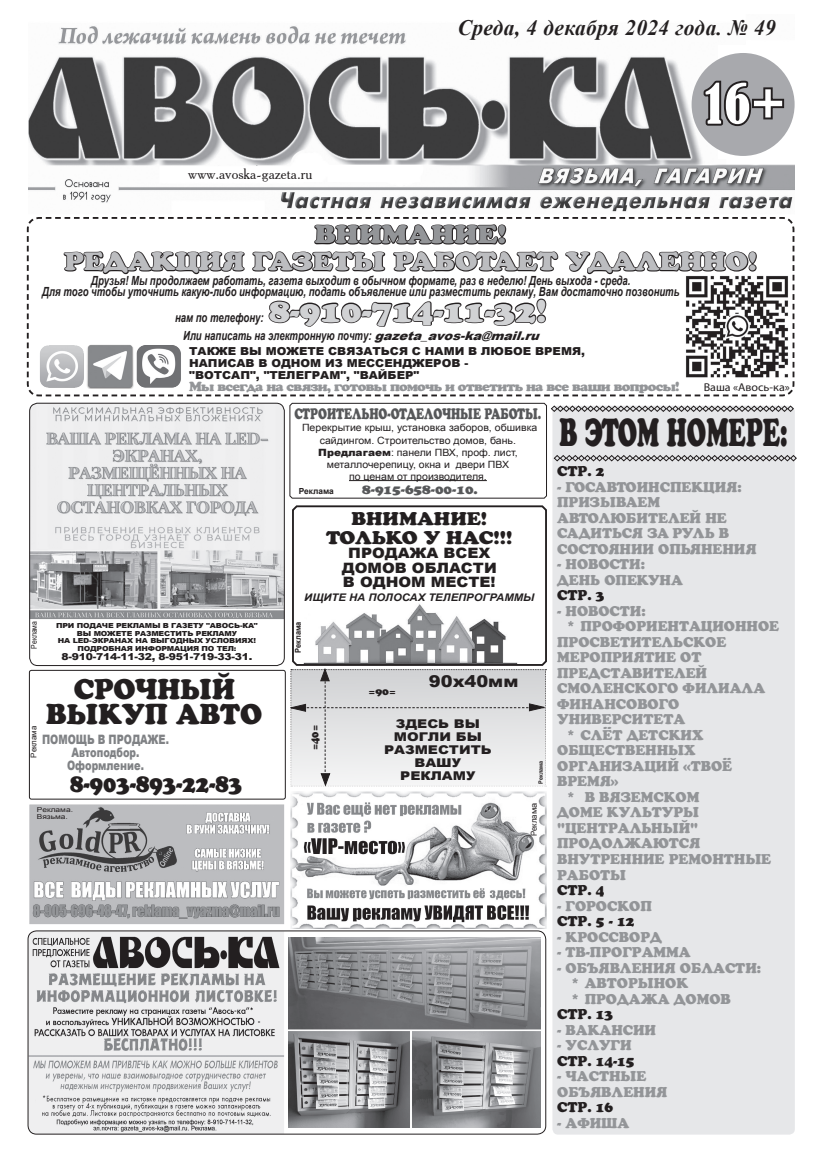
<style>
.page{position:relative;width:823px;height:1163px;background:#fff}
.page>*{position:absolute;margin:0;border:0;box-sizing:border-box;transform-origin:0 0}
.t1{font:condensed 51.8px "Bernard";color:#fff}
.основной{font:38.7px "AG Crown Style";color:#231f20;scale:.61 1}
.Основной{font:31px "AG Crown Style";color:#d1d2d4;scale:1.06 1}
.основной-2{font:28.2px "AG Crown Style";color:#231f20;scale:.96 1}
.основной-3{font:25px "AG Crown Style";color:#bcbdc0;scale:1.1 1}
.основной-4{font:25px "AG Crown Style";color:#939598;scale:1.1 1}
.основной-5{font:24.1px "AG Crown Style";color:#231f20;scale:.88 1}
.t2{font:italic 700 22px "Times New Roman";letter-spacing:.02em;color:#231f20}
.основной-6{font:18.1px "AG Crown Style";letter-spacing:-.02em;color:#231f20;scale:1.08 1}
.основной-7{font:18.1px "AG Crown Style";color:#231f20;scale:1.08 1}
.основной-8{font:900 16.2px "Arial";color:#231f20;scale:1.1 1}
.основной-9{font:15px "AG Crown Style";color:#57585a;scale:.73 1}
.основной-10{font:15px "Academy";color:#231f20}
.основной-11{font:900 14.3px "Arial";color:#231f20;scale:1.08 1}
.Основной-2{font:14px/15.5px "AG Crown Style";color:#939598}
.Основной-3{font:14px "AG Crown Style";color:#231f20}
.Основной-4{font:13px "AG Crown Style";letter-spacing:-.05em;color:#939598;scale:1.06 1}
.t3{font:900 13px "Arial";color:#808285;scale:.76 1}
.основной-12{font:13px "AG Crown Style";color:#57585a;scale:1.05 1}
.Основной-5{font:italic 700 12.6px "Arial";color:#231f20;scale:.76 1}
.основной-13{font:900 12.1px "Arial";color:#231f20;scale:1.16 1}
.Основной-6{font:11.3px "Myriad Pro";color:#231f20;scale:1.06 1}
.Основной-7{font:900 11px "Arial";color:#231f20;scale:1.06 1}
.основной-14{font:10.9px "AG Crown Style";color:#231f20;scale:.91 1}
.основной-15{font:italic 700 10.5px "Arial";color:#231f20;scale:1.08 1}
.основной-16{font:10px/12px "Arial";color:#231f20;text-align:center;scale:1.05 1}
.основной-17{font:9.9px "AG Crown Style";color:#231f20;scale:1.1 1}
.основной-18{font:900 9.5px "Arial";letter-spacing:-.02em;color:#231f20;scale:1.13 1}
.основной-19{font:700 8.3px "Arial";color:#231f20}
.основной-20{font:8.2px "Arial";color:#231f20;scale:.94 1}
.основной-21{font:700 8px "Arial";color:#231f20;scale:.93 1}
.основной-22{font:7.9px "Arial";color:#231f20}
.основной-23{font:7.9px "Arial";color:#231f20;scale:.87 1}
.основной-24{font:900 6.9px "Arial";letter-spacing:-.02em;color:#231f20;scale:1.13 1}
.основной-25{font:6.7px "Arial";color:#231f20;scale:1.24 1}
.основной-26{font:700 5.9px "Arial";color:#231f20;scale:.91 1}
.s1{font-weight:900;font-size:12px}
.s2{font-weight:900}
</style>
<div class="page">
<img style="left:29px;top:26px;width:765px;height:186px">
<div style="left:552px;top:405px;width:242px;height:729px;background:#e6e7e9;border-radius:6px"></div>
<svg style="left:290px;top:668px;width:256px;height:118px"></svg>
<img style="left:291px;top:791px;width:255px;height:137px">
<svg style="left:292px;top:505px;width:255px;height:161px"></svg>
<div style="left:29px;top:670px;width:256px;height:129px;border:1px solid #231f20;border-radius:2px"></div>
<svg style="left:65px;top:797px;width:182px;height:3px"></svg>
<svg style="left:289px;top:402px;width:507px;height:97px"></svg>
<hr style="left:349px;top:480px;width:137px;height:1px;background:#231f20">
<img style="left:29px;top:804px;width:255px;height:119px">
<div style="left:717px;top:45px;width:77px;height:113px;background:#fff"></div>
<div style="left:691px;top:53px;width:103px;height:103px;background:#a8a9ad;border-radius:50%"></div>
<svg style="left:703px;top:80px;width:82px;height:47px"></svg>
<svg style="left:26px;top:217px;width:759px;height:180px"></svg>
<img style="left:35px;top:344px;width:9px;height:44px">
<svg style="left:44px;top:217px;width:750px;height:179px"></svg>
<img style="left:683px;top:274px;width:106px;height:106px">
<img style="left:28px;top:931px;width:256px;height:202px">
<div style="left:28px;top:930px;width:518px;height:204px;border:1px solid #231f20;border-radius:9px"></div>
<img style="left:288px;top:937px;width:252px;height:190px">
<img style="left:31px;top:403px;width:253px;height:216px">
<div style="left:29px;top:403px;width:255px;height:262px;border:1px solid #231f20;border-radius:8px"></div>
<p class="t2" style="left:457px;top:12px;width:319px">Среда, 4 декабря 2024 года. № 49</p>
<p class="основной-10" style="left:188px;top:164px;width:125px">www.avoska-gаzeta.ru</p>
<p class="t1" style="left:704px;top:74px;width:82px">16+</p>
<p class="основной-4" style="left:314px;top:220px;width:175px">ВНИМАНИЕ!</p>
<p class="основной-3" style="left:64px;top:247px;width:631px">РЕДАКЦИЯ ГАЗЕТЫ РАБОТАЕТ УДАЛЕННО!</p>
<p class="Основной-5" style="left:91px;top:272px;width:710px">Друзья! Мы продолжаем работать, газета выходит в обычном формате, раз в неделю! День выхода - среда.</p>
<p class="Основной-5" style="left:42px;top:283px;width:839px">Для того чтобы уточнить какую-либо информацию, подать объявление или разместить рекламу, Вам достаточно позвонить</p>
<p class="Основной-5" style="left:175px;top:309px;width:118px">нам по телефону:</p>
<p class="Основной" style="left:269px;top:292px;width:263px">8-910-714-11-32!</p>
<p class="Основной-5" style="left:183px;top:327px;width:476px">Или написать на электронную почту: <span class="s1">gazeta_avos-ka@mail.ru</span></p>
<p class="Основной-7" style="left:189px;top:343px;width:374px">ТАКЖЕ ВЫ МОЖЕТЕ СВЯЗАТЬСЯ С НАМИ В ЛЮБОЕ ВРЕМЯ,</p>
<p class="Основной-7" style="left:189px;top:355px;width:264px">НАПИСАВ В ОДНОМ ИЗ МЕССЕНДЖЕРОВ -</p>
<p class="Основной-7" style="left:189px;top:367px;width:218px">"ВОТСАП", "ТЕЛЕГРАМ", "ВАЙБЕР"</p>
<p class="Основной-4" style="left:189px;top:378px;width:464px">Мы всегда на связи, готовы помочь и ответить на все ваши вопросы!</p>
<p class="Основной-6" style="left:703px;top:380px;width:83px">Ваша «Авось-ка»</p>
<p class="основной-23" style="left:29px;top:648px;width:33px;rotate:-90deg">Реклама</p>
<p class="основной-24" style="left:56px;top:620px;width:180px">ПРИ ПОДАЧЕ РЕКЛАМЫ В ГАЗЕТУ "АВОСЬ-КА"</p>
<p class="основной-24" style="left:77px;top:628px;width:143px">ВЫ МОЖЕТЕ РАЗМЕСТИТЬ РЕКЛАМУ</p>
<p class="основной-24" style="left:58px;top:635px;width:177px">НА LED-ЭКРАНАХ НА ВЫГОДНЫХ УСЛОВИЯХ!</p>
<p class="основной-24" style="left:77px;top:643px;width:142px">ПОДРОБНАЯ ИНФОРМАЦИЯ ПО ТЕЛ:</p>
<p class="основной-18" style="left:61px;top:649px;width:170px">8-910-714-11-32, 8-951-719-33-31.</p>
<p class="основной-2" style="left:74px;top:672px;width:169px">СРОЧНЫЙ</p>
<p class="основной-2" style="left:46px;top:697px;width:226px">ВЫКУП АВТО</p>
<p class="основной-22" style="left:28px;top:757px;width:33px;rotate:-90deg">Реклама</p>
<p class="t3" style="left:42px;top:729px;width:168px">ПОМОЩЬ В ПРОДАЖЕ.</p>
<p class="t3" style="left:72px;top:742px;width:91px">Автоподбор.</p>
<p class="t3" style="left:67px;top:755px;width:103px">Оформление.</p>
<p class="основной-5" style="left:70px;top:769px;width:196px">8-903-893-22-83</p>
<p class="основной-25" style="left:37px;top:805px;width:31px">Реклама.</p>
<p class="основной-25" style="left:37px;top:811px;width:27px">Вязьма.</p>
<p class="основной-9" style="left:294px;top:405px;width:339px">СТРОИТЕЛЬНО-ОТДЕЛОЧНЫЕ РАБОТЫ.</p>
<p class="основной-16" style="left:302px;top:422px;width:225px">Перекрытие крыш, установка заборов, обшивка сайдингом. Строительство домов, бань.</p>
<p class="основной-16" style="left:318px;top:446px;width:191px"><span class="s2">Предлагаем</span>: панели ПВХ, проф. лист, металлочерепицу, окна и двери ПВХ</p>
<p class="основной-16" style="left:349px;top:470px;width:133px">по ценам от производителя.</p>
<p class="основной-19" style="left:298px;top:485px;width:36px">Реклама</p>
<p class="основной-12" style="left:362px;top:481px;width:112px">8-915-658-00-10.</p>
<p class="основной-7" style="left:351px;top:508px;width:127px">ВНИМАНИЕ!</p>
<p class="основной-6" style="left:326px;top:527px;width:174px">ТОЛЬКО У НАС!!!</p>
<p class="основной-11" style="left:348px;top:543px;width:133px">ПРОДАЖА ВСЕХ</p>
<p class="основной-11" style="left:342px;top:557px;width:145px">ДОМОВ ОБЛАСТИ</p>
<p class="основной-11" style="left:343px;top:571px;width:143px">В ОДНОМ МЕСТЕ!</p>
<p class="основной-15" style="left:304px;top:590px;width:214px">ИЩИТЕ НА ПОЛОСАХ ТЕЛЕПРОГРАММЫ</p>
<p class="основной-21" style="left:292px;top:652px;width:35px;rotate:-90deg">Реклама</p>
<p class="основной-14" style="left:308px;top:750px;width:29px;rotate:-90deg">=40=</p>
<p class="основной-17" style="left:368px;top:686px;width:26px">=90=</p>
<p class="основной-8" style="left:428px;top:669px;width:83px">90х40мм</p>
<p class="основной-13" style="left:395px;top:715px;width:74px">ЗДЕСЬ ВЫ</p>
<p class="основной-13" style="left:393px;top:728px;width:77px">МОГЛИ БЫ</p>
<p class="основной-13" style="left:384px;top:741px;width:94px">РАЗМЕСТИТЬ</p>
<p class="основной-13" style="left:414px;top:754px;width:42px">ВАШУ</p>
<p class="основной-13" style="left:400px;top:767px;width:66px">РЕКЛАМУ</p>
<p class="основной-26" style="left:536px;top:783px;width:26px;rotate:-90deg">Реклама</p>
<p class="основной-20" style="left:528px;top:835px;width:37px;rotate:-90deg">Реклама</p>
<p class="основной" style="left:559px;top:409px;width:375px">В ЭТОМ НОМЕРЕ:</p>
<p class="Основной-3" style="left:557px;top:463px;width:49px">СТР. 2</p>
<p class="Основной-2" style="left:557px;top:479px;width:186px">- ГОСАВТОИНСПЕКЦИЯ:</p>
<p class="Основной-2" style="left:557px;top:494px;width:201px">ПРИЗЫВАЕМ<br>АВТОЛЮБИТЕЛЕЙ НЕ<br>САДИТЬСЯ ЗА РУЛЬ В<br>СОСТОЯНИИ ОПЬЯНЕНИЯ</p>
<p class="Основной-2" style="left:557px;top:556px;width:89px">- НОВОСТИ:</p>
<p class="Основной-2" style="left:557px;top:572px;width:127px">ДЕНЬ ОПЕКУНА</p>
<p class="Основной-3" style="left:557px;top:587px;width:49px">СТР. 3</p>
<p class="Основной-2" style="left:557px;top:603px;width:90px">- НОВОСТИ:</p>
<p class="Основной-2" style="left:557px;top:618px;width:223px;text-indent:9px">* ПРОФОРИЕНТАЦИОННОЕ<br>ПРОСВЕТИТЕЛЬСКОЕ<br>МЕРОПРИЯТИЕ ОТ<br>ПРЕДСТАВИТЕЛЕЙ<br>СМОЛЕНСКОГО ФИЛИАЛА<br>ФИНАНСОВОГО<br>УНИВЕРСИТЕТА</p>
<p class="Основной-2" style="left:557px;top:727px;width:176px;text-indent:9px">* СЛЁТ ДЕТСКИХ<br>ОБЩЕСТВЕННЫХ<br>ОРГАНИЗАЦИЙ «ТВОЁ<br>ВРЕМЯ»</p>
<p class="Основной-2" style="left:557px;top:789px;width:215px;text-indent:9px">* В ВЯЗЕМСКОМ<br>ДОМЕ КУЛЬТУРЫ "ЦЕНТРАЛЬНЫЙ"<br>ПРОДОЛЖАЮТСЯ<br>ВНУТРЕННИЕ РЕМОНТНЫЕ<br>РАБОТЫ</p>
<p class="Основной-3" style="left:557px;top:881px;width:49px">СТР. 4</p>
<p class="Основной-2" style="left:557px;top:897px;width:96px">- ГОРОСКОП</p>
<p class="Основной-3" style="left:557px;top:912px;width:79px">СТР. 5 - 12</p>
<p class="Основной-2" style="left:557px;top:928px;width:106px">- КРОССВОРД</p>
<p class="Основной-2" style="left:557px;top:944px;width:135px">- ТВ-ПРОГРАММА</p>
<p class="Основной-2" style="left:557px;top:959px;width:205px">- ОБЪЯВЛЕНИЯ ОБЛАСТИ:</p>
<p class="Основной-2" style="left:569px;top:975px;width:120px">* АВТОРЫНОК</p>
<p class="Основной-2" style="left:569px;top:990px;width:162px">* ПРОДАЖА ДОМОВ</p>
<p class="Основной-3" style="left:557px;top:1005px;width:57px">СТР. 13</p>
<p class="Основной-2" style="left:557px;top:1021px;width:100px">- ВАКАНСИИ</p>
<p class="Основной-2" style="left:557px;top:1037px;width:76px">- УСЛУГИ</p>
<p class="Основной-3" style="left:557px;top:1052px;width:79px">СТР. 14-15</p>
<p class="Основной-2" style="left:557px;top:1068px;width:91px">- ЧАСТНЫЕ</p>
<p class="Основной-2" style="left:557px;top:1083px;width:112px">ОБЪЯВЛЕНИЯ</p>
<p class="Основной-3" style="left:557px;top:1098px;width:57px">СТР. 16</p>
<p class="Основной-2" style="left:557px;top:1114px;width:74px">- АФИША</p>
</div>
